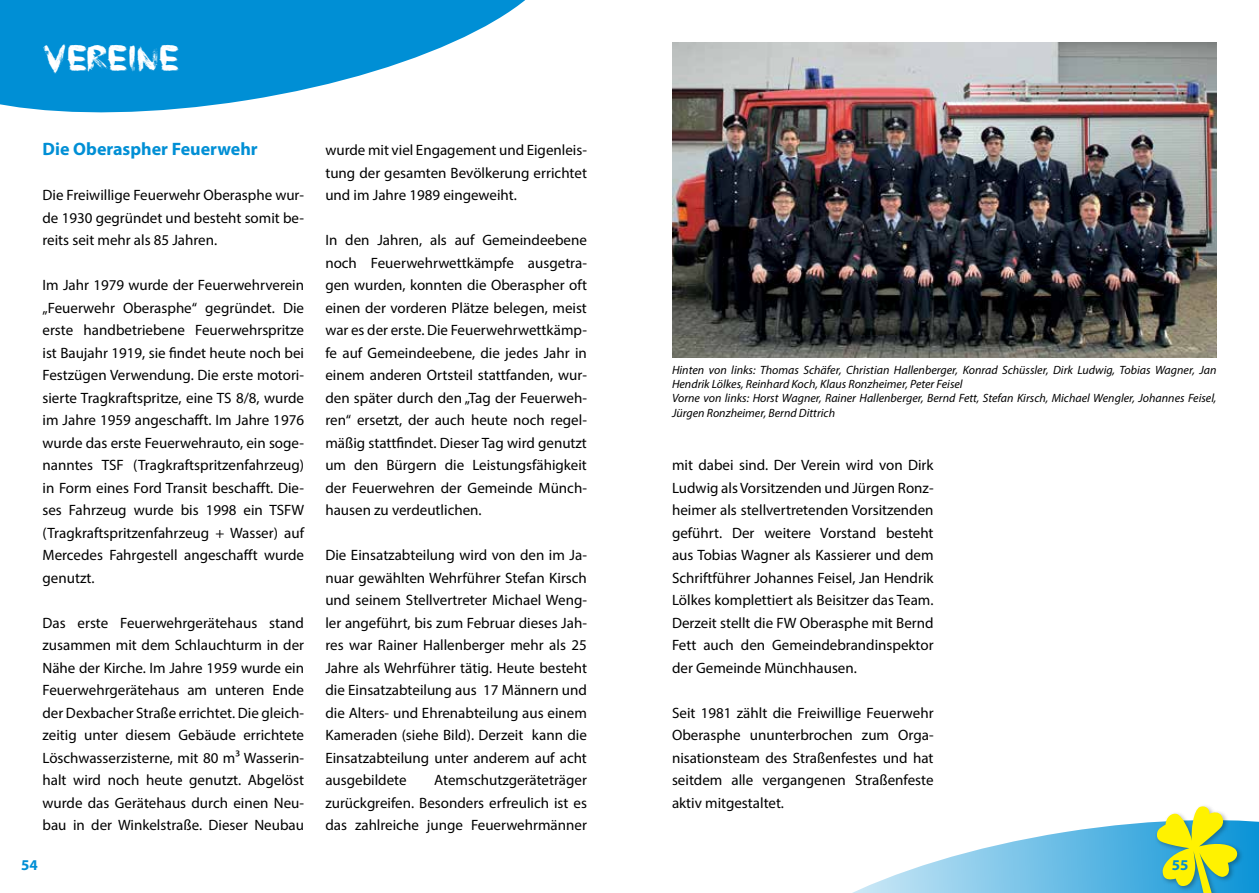
<style>
.page{position:relative;width:1259px;height:893px;background:#fff}
.page>*{position:absolute;margin:0;border:0;box-sizing:border-box;transform-origin:0 0}
.t1{font:36px "DK Face Your Fears II";color:#fff}
.t2{font:700 18px "Myriad Pro";color:#008fd5}
.t3{font:15px/22.5px "Myriad Pro";color:#000;text-align:justify}
.t4{font:700 15px "Myriad Pro";color:#008fd5}
.t5{font:italic 12px/14.4px "Myriad Pro";color:#000}
</style>
<div class="page">
<svg style="left:0;top:0;width:525px;height:113px;fill:#008fd5"></svg>
<svg style="left:852px;top:820px;width:407px;height:73px"></svg>
<div style="left:1154px;top:804px;width:89px;height:89px;background:#000;opacity:.3"></div>
<svg style="left:1156px;top:805px;width:83px;height:88px;background:#add16c"></svg>
<img style="left:672px;top:43px;width:544px;height:315px">
<h1 class="t1" style="left:43px;top:34px;width:139px">Vereine</h1>
<p class="t2" style="left:43px;top:137px;width:217px">Die Oberaspher Feuerwehr</p>
<p class="t3" style="left:43px;top:184px;width:263px">Die Freiwillige Feuerwehr Oberasphe wur&shy;de 1930 gegründet und besteht somit be&shy;reits seit mehr als 85 Jahren.</p>
<p class="t3" style="left:43px;top:274px;width:263px">Im Jahr 1979 wurde der Feuerwehrverein „Feuerwehr Oberasphe“ gegründet. Die erste handbetriebene Feuerwehrspritze ist Baujahr 1919, sie findet heute noch bei Festzügen Verwendung. Die erste motori&shy;sierte Tragkraftspritze, eine TS 8/8, wurde im Jahre 1959 angeschafft. Im Jahre 1976 wurde das erste Feuerwehrauto, ein soge&shy;nanntes TSF (Tragkraftspritzenfahrzeug) in Form eines Ford Transit beschafft. Die&shy;ses Fahrzeug wurde bis 1998 ein TSFW (Tragkraftspritzenfahrzeug + Wasser) auf Mercedes Fahrgestell angeschafft wurde genutzt.</p>
<p class="t3" style="left:43px;top:611px;width:263px">Das erste Feuerwehrgerätehaus stand zusammen mit dem Schlauchturm in der Nähe der Kirche. Im Jahre 1959 wurde ein Feuerwehrgerätehaus am unteren Ende der Dexbacher Straße errichtet. Die gleich&shy;zeitig unter diesem Gebäude errichtete Löschwasserzisterne, mit 80 m³ Wasserin&shy;halt wird noch heute genutzt. Abgelöst wurde das Gerätehaus durch einen Neu&shy;bau in der Winkelstraße. Dieser Neubau</p>
<p class="t3" style="left:325px;top:139px;width:263px">wurde mit viel Engagement und Eigenleis&shy;tung der gesamten Bevölkerung errichtet und im Jahre 1989 eingeweiht.</p>
<p class="t3" style="left:325px;top:229px;width:263px">In den Jahren, als auf Gemeindeebene noch Feuerwehrwettkämpfe ausgetra&shy;gen wurden, konnten die Oberaspher oft einen der vorderen Plätze belegen, meist war es der erste. Die Feuerwehrwettkämp&shy;fe auf Gemeindeebene, die jedes Jahr in einem anderen Ortsteil stattfanden, wur&shy;den später durch den „Tag der Feuerweh&shy;ren“ ersetzt, der auch heute noch regel&shy;mäßig stattfindet. Dieser Tag wird genutzt um den Bürgern die Leistungsfähigkeit der Feuerwehren der Gemeinde Münch&shy;hausen zu verdeutlichen.</p>
<p class="t3" style="left:325px;top:544px;width:263px">Die Einsatzabteilung wird von den im Ja&shy;nuar gewählten Wehrführer Stefan Kirsch und seinem Stellvertreter Michael Weng&shy;ler angeführt, bis zum Februar dieses Jah&shy;res war Rainer Hallenberger mehr als 25<br>Jahre als Wehrführer tätig. Heute besteht die Einsatzabteilung aus 17 Männern und die Alters- und Ehrenabteilung aus einem Kameraden (siehe Bild). Derzeit kann die Einsatzabteilung unter anderem auf acht ausgebildete</p>
<p class="t3" style="left:325px;top:769px;width:263px;text-indent:109px">Atemschutzgeräteträger zurückgreifen. Besonders erfreulich ist es das zahlreiche junge Feuerwehrmänner</p>
<p class="t5" style="left:672px;top:362px;width:546px">Hinten von links: Thomas Schäfer, Christian Hallenberger, Konrad Schüssler, Dirk Ludwig, Tobias Wagner, Jan Hendrik Lölkes, Reinhard Koch, Klaus Ronzheimer, Peter Feisel<br>Vorne von links: Horst Wagner, Rainer Hallenberger, Bernd Fett, Stefan Kirsch, Michael Wengler, Johannes Feisel, Jürgen Ronzheimer, Bernd Dittrich</p>
<p class="t3" style="left:672px;top:454px;width:263px">mit dabei sind. Der Verein wird von Dirk Ludwig als Vorsitzenden und Jürgen Ronz&shy;heimer als stellvertretenden Vorsitzenden geführt. Der weitere Vorstand besteht aus Tobias Wagner als Kassierer und dem Schriftführer Johannes Feisel, Jan Hendrik Lölkes komplettiert als Beisitzer das Team.<br>Derzeit stellt die FW Oberasphe mit Bernd Fett auch den Gemeindebrandinspektor der Gemeinde Münchhausen.</p>
<p class="t3" style="left:672px;top:701px;width:263px">Seit 1981 zählt die Freiwillige Feuerwehr Oberasphe ununterbrochen zum Orga&shy;nisationsteam des Straßenfestes und hat seitdem alle vergangenen Straßenfeste aktiv mitgestaltet.</p>
<p class="t4" style="left:21px;top:855px;width:18px">54</p>
<p class="t4" style="left:1172px;top:855px;width:18px">55</p>
</div>
